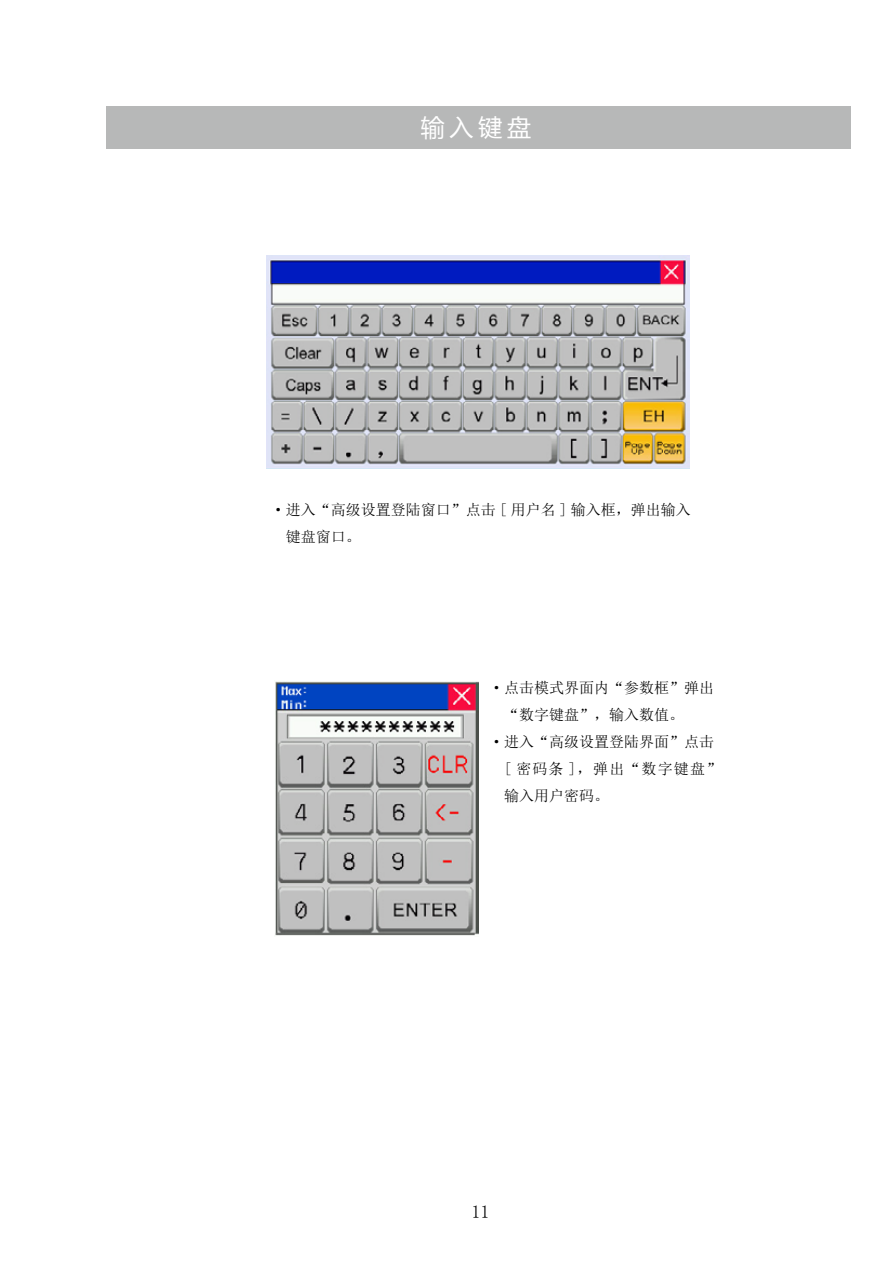
<style>
.page{position:relative;width:893px;height:1263px;background:#fff}
.page>*{position:absolute;margin:0;border:0;box-sizing:border-box;transform-origin:0 0}
.t1{font:24px "Microsoft Ya Hei";color:#fff}
.t2{font:18px "Sim Sun";color:#000}
.t3{font:15px/27px "Sim Sun";color:#000}
.t4{font:15px "Sim Sun";letter-spacing:.075em;color:#000}
</style>
<div class="page">
<div style="left:106px;top:106px;width:744px;height:42px;background:#b7b8b8"></div>
<img style="left:275px;top:681px;width:203px;height:255px">
<img style="left:267px;top:255px;width:423px;height:214px">
<h1 class="t1" style="left:421px;top:111px;width:112px">输入键盘</h1>
<p class="t3" style="left:286px;top:496px;width:407px;text-indent:-15px">·进入“高级设置登陆窗口”点击 [ 用户名 ] 输入框，弹出输入键盘窗口。</p>
<p class="t3" style="left:489px;top:675px;width:226px">·点击模式界面内“参数框”弹出</p>
<p class="t3" style="left:504px;top:702px;width:181px">“数字键盘”，输入数值。</p>
<p class="t3" style="left:489px;top:729px;width:226px">·进入“高级设置登陆界面”点击</p>
<p class="t4" style="left:504px;top:762px;width:219px">[ 密码条 ]，弹出“数字键盘”</p>
<p class="t3" style="left:504px;top:783px;width:106px">输入用户密码。</p>
<p class="t2" style="left:471px;top:1203px;width:19px">11</p>
</div>
